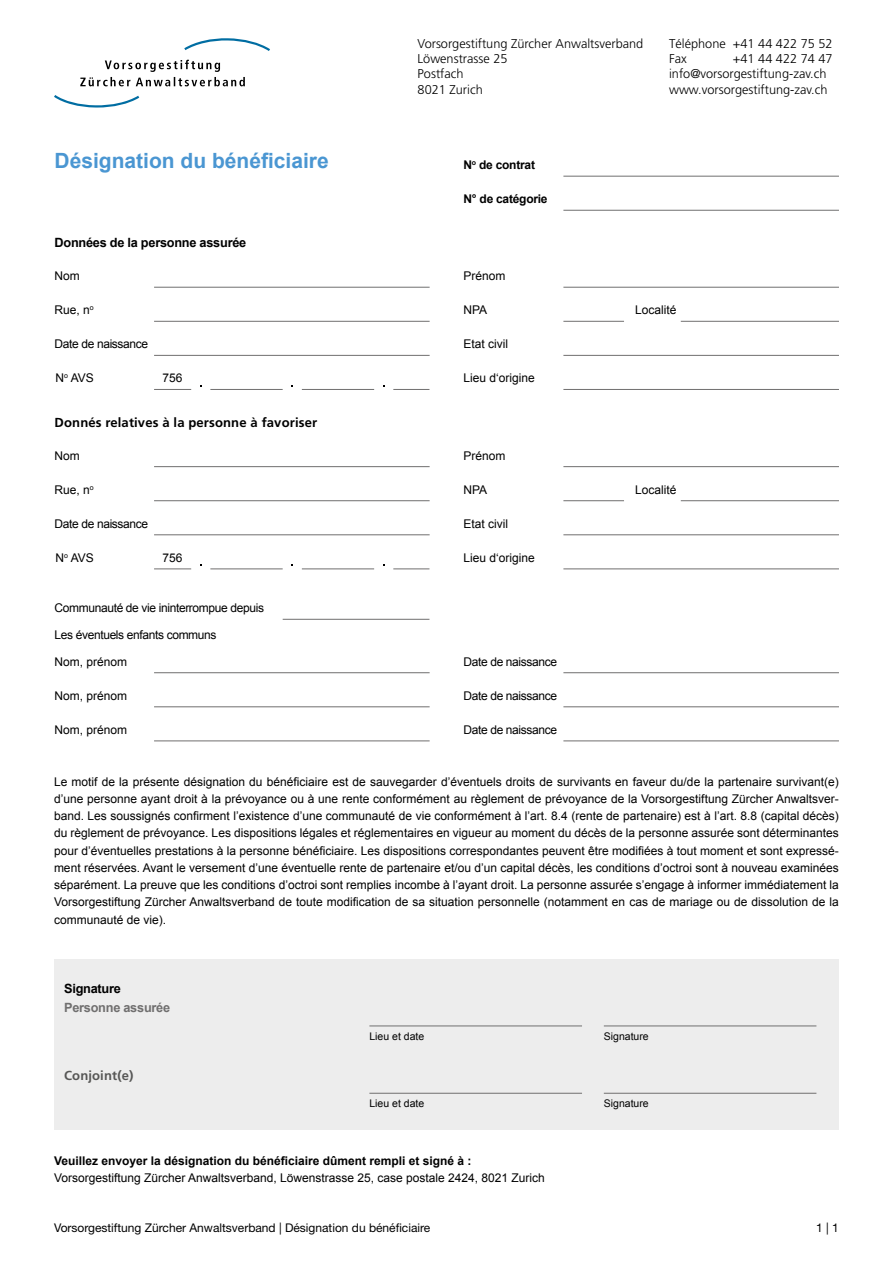
<style>
.page{position:relative;width:893px;height:1263px;background:#fff}
.page>*{position:absolute;margin:0;border:0;box-sizing:border-box;transform-origin:0 0}
.t1{font:700 21px "Arial";color:#4a96d2}
.t2{font:700 13.05px "Frutiger";letter-spacing:.01em;color:#000}
.t3{font:700 13.05px "Frutiger";letter-spacing:.01em;color:#575756}
.t4{font:300 12.75px/15.3px "Frutiger";color:#000}
.t5{font:700 12.75px "Arial";letter-spacing:-.02em;color:#000}
.t6{font:700 12.75px "Arial";letter-spacing:-.02em;color:#706f6f}
.t7{font:12px/17.2px "Arial";color:#000;text-align:justify}
.t8{font:12px "Arial";letter-spacing:-.03em;color:#000}
.t9{font:12px "Helvetica Neue LT Std";color:#000}
.t10{font:700 12px "Arial";color:#000}
.t11{font:700 12px "Arial";letter-spacing:-.02em;color:#000}
.t12{font:10.5px "Arial";color:#000}
</style>
<div class="page">
<div style="left:54px;top:959px;width:785px;height:170px;background:#ededed"></div>
<hr style="left:563px;top:176px;width:276px;height:1px;background:#706f6f">
<hr style="left:563px;top:210px;width:276px;height:1px;background:#706f6f">
<hr style="left:154px;top:672px;width:276px;height:1px;background:#706f6f">
<hr style="left:563px;top:672px;width:276px;height:1px;background:#706f6f">
<hr style="left:154px;top:706px;width:276px;height:1px;background:#706f6f">
<hr style="left:563px;top:706px;width:276px;height:1px;background:#706f6f">
<hr style="left:154px;top:740px;width:276px;height:1px;background:#706f6f">
<hr style="left:563px;top:740px;width:276px;height:1px;background:#706f6f">
<hr style="left:283px;top:619px;width:146px;height:1px;background:#706f6f">
<hr style="left:154px;top:287px;width:276px;height:1px;background:#706f6f">
<hr style="left:563px;top:287px;width:276px;height:1px;background:#706f6f">
<hr style="left:154px;top:321px;width:276px;height:1px;background:#706f6f">
<hr style="left:563px;top:321px;width:61px;height:1px;background:#706f6f">
<hr style="left:681px;top:321px;width:158px;height:1px;background:#706f6f">
<hr style="left:563px;top:355px;width:276px;height:1px;background:#706f6f">
<hr style="left:154px;top:355px;width:276px;height:1px;background:#706f6f">
<hr style="left:154px;top:389px;width:37px;height:1px;background:#706f6f">
<hr style="left:210px;top:389px;width:73px;height:1px;background:#706f6f">
<hr style="left:302px;top:389px;width:72px;height:1px;background:#706f6f">
<hr style="left:393px;top:389px;width:36px;height:1px;background:#706f6f">
<hr style="left:563px;top:389px;width:276px;height:1px;background:#706f6f">
<hr style="left:154px;top:466px;width:276px;height:1px;background:#706f6f">
<hr style="left:563px;top:466px;width:276px;height:1px;background:#706f6f">
<hr style="left:154px;top:500px;width:276px;height:1px;background:#706f6f">
<hr style="left:563px;top:500px;width:61px;height:1px;background:#706f6f">
<hr style="left:681px;top:500px;width:158px;height:1px;background:#706f6f">
<hr style="left:563px;top:534px;width:276px;height:1px;background:#706f6f">
<hr style="left:154px;top:534px;width:276px;height:1px;background:#706f6f">
<hr style="left:154px;top:568px;width:37px;height:1px;background:#706f6f">
<hr style="left:210px;top:568px;width:73px;height:1px;background:#706f6f">
<hr style="left:302px;top:568px;width:72px;height:1px;background:#706f6f">
<hr style="left:393px;top:568px;width:36px;height:1px;background:#706f6f">
<hr style="left:563px;top:568px;width:276px;height:1px;background:#706f6f">
<hr style="left:369px;top:1025px;width:213px;height:1px;background:#706f6f">
<hr style="left:369px;top:1093px;width:213px;height:1px;background:#706f6f">
<hr style="left:604px;top:1025px;width:212px;height:1px;background:#706f6f">
<hr style="left:604px;top:1093px;width:212px;height:1px;background:#706f6f">
<svg style="left:54px;top:38px;width:216px;height:70px"></svg>
<p class="t4" style="left:418px;top:36px;width:227px">Vorsorgestiftung Zürcher Anwaltsverband<br>Löwenstrasse 25<br>Postfach<br>8021 Zurich</p>
<p class="t4" style="left:669px;top:36px;width:165px">Téléphone +41 44 422 75 52<br>Fax</p>
<p class="t4" style="left:669px;top:51px;width:165px;text-indent:64px">+41 44 422 74 47 info@vorsorgestiftung-zav.ch www.vorsorgestiftung-zav.ch</p>
<h1 class="t1" style="left:55px;top:147px;width:276px">Désignation du bénéficiaire</h1>
<p class="t11" style="left:463px;top:157px;width:73px">N<sup>o</sup> de contrat</p>
<p class="t5" style="left:55px;top:234px;width:193px">Données de la personne assurée</p>
<p class="t7" style="left:55px;top:267px;width:27px">Nom</p>
<p class="t7" style="left:55px;top:302px;width:41px">Rue, n<sup>o</sup></p>
<p class="t8" style="left:55px;top:336px;width:95px">Date de naissance</p>
<p class="t7" style="left:55px;top:370px;width:40px">N<sup>o</sup> AVS</p>
<p class="t7" style="left:163px;top:369px;width:22px">756</p>
<p class="t2" style="left:55px;top:414px;width:264px">Donnés relatives à la personne à favoriser</p>
<p class="t7" style="left:55px;top:447px;width:27px">Nom</p>
<p class="t7" style="left:55px;top:481px;width:41px">Rue, n<sup>o</sup></p>
<p class="t8" style="left:55px;top:516px;width:95px">Date de naissance</p>
<p class="t7" style="left:55px;top:549px;width:40px">N<sup>o</sup> AVS</p>
<p class="t7" style="left:163px;top:549px;width:22px">756</p>
<p class="t8" style="left:55px;top:600px;width:211px">Communauté de vie ininterrompue depuis</p>
<p class="t8" style="left:55px;top:627px;width:164px">Les éventuels enfants communs</p>
<p class="t7" style="left:55px;top:653px;width:74px">Nom, prénom</p>
<p class="t7" style="left:55px;top:687px;width:74px">Nom, prénom</p>
<p class="t7" style="left:55px;top:721px;width:74px">Nom, prénom</p>
<p class="t11" style="left:463px;top:191px;width:86px">N° de catégorie</p>
<p class="t7" style="left:463px;top:267px;width:44px">Prénom</p>
<p class="t7" style="left:463px;top:302px;width:25px">NPA</p>
<p class="t7" style="left:463px;top:336px;width:46px">Etat civil</p>
<p class="t7" style="left:463px;top:370px;width:73px">Lieu d‘origine</p>
<p class="t7" style="left:463px;top:447px;width:44px">Prénom</p>
<p class="t7" style="left:463px;top:481px;width:25px">NPA</p>
<p class="t7" style="left:463px;top:515px;width:46px">Etat civil</p>
<p class="t7" style="left:463px;top:549px;width:73px">Lieu d‘origine</p>
<p class="t8" style="left:463px;top:654px;width:95px">Date de naissance</p>
<p class="t8" style="left:463px;top:688px;width:95px">Date de naissance</p>
<p class="t8" style="left:463px;top:722px;width:95px">Date de naissance</p>
<p class="t7" style="left:635px;top:302px;width:43px">Localité</p>
<p class="t7" style="left:635px;top:481px;width:43px">Localité</p>
<p class="t7" style="left:54px;top:773px;width:786px">Le motif de la présente désignation du bénéficiaire est de sauvegarder d’éventuels droits de survivants en faveur du/de la partenaire survivant(e) d’une personne ayant droit à la prévoyance ou à une rente conformément au règlement de prévoyance de la Vorsorgestiftung Zürcher Anwaltsver&shy;band. Les soussignés confirment l’existence d’une communauté de vie conformément à l’art. 8.4 (rente de partenaire) est à l’art. 8.8 (capital décès) du règlement de prévoyance. Les dispositions légales et réglementaires en vigueur au moment du décès de la personne assurée sont déterminantes pour d’éventuelles prestations à la personne bénéficiaire. Les dispositions correspondantes peuvent être modifiées à tout moment et sont expressé&shy;ment réservées. Avant le versement d’une éventuelle rente de partenaire et/ou d’un capital décès, les conditions d’octroi sont à nouveau examinées séparément. La preuve que les conditions d’octroi sont remplies incombe à l’ayant droit. La personne assurée s’engage à informer immédiatement la Vorsorgestiftung Zürcher Anwaltsverband de toute modification de sa situation personnelle (notamment en cas de mariage ou de dissolution de la communauté de vie).</p>
<p class="t5" style="left:64px;top:980px;width:58px">Signature</p>
<p class="t6" style="left:64px;top:999px;width:108px">Personne assurée</p>
<p class="t3" style="left:64px;top:1068px;width:71px">Conjoint(e)</p>
<p class="t12" style="left:369px;top:1029px;width:56px">Lieu et date</p>
<p class="t12" style="left:369px;top:1096px;width:56px">Lieu et date</p>
<p class="t10" style="left:54px;top:1153px;width:419px">Veuillez envoyer la désignation du bénéficiaire dûment rempli et signé à :</p>
<p class="t7" style="left:54px;top:1169px;width:492px">Vorsorgestiftung Zürcher Anwaltsverband, Löwenstrasse 25, case postale 2424, 8021 Zurich</p>
<p class="t12" style="left:604px;top:1029px;width:46px">Signature</p>
<p class="t12" style="left:604px;top:1096px;width:46px">Signature</p>
<p class="t9" style="left:54px;top:1220px;width:378px">Vorsorgestiftung Zürcher Anwaltsverband | Désignation du bénéficiaire</p>
<p class="t9" style="left:816px;top:1220px;width:24px">1 | 1</p>
</div>
